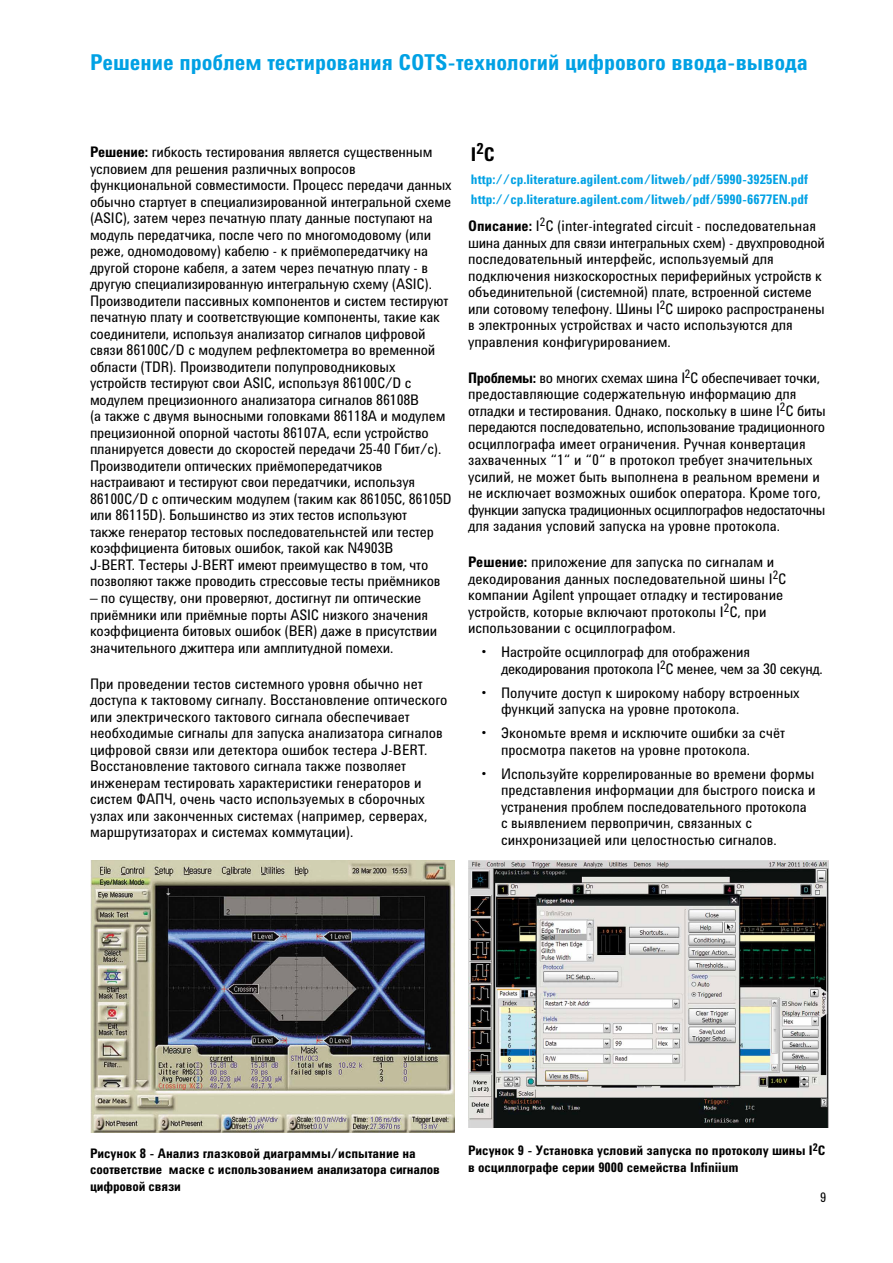
<style>
.page{position:relative;width:893px;height:1263px;background:#fff}
.page>*{position:absolute;margin:0;border:0;box-sizing:border-box;transform-origin:0 0}
.t1{font:700 22.5px "Agilent Condensed CFF";color:#00a1e4}
.t2{font:700 19.5px "Agilent Condensed CFF";color:#000}
.t3{font:15px/16.5px "Agilent Condensed CFF";letter-spacing:-.01em;color:#000}
.t4{font:700 13.5px/16.5px "Agilent Condensed CFF";color:#000}
.t5{font:700 13.5px/19.5px "Agilent Condensed CFF";color:#00a1e4}
.t6{font:13.5px "Agilent Condensed CFF";color:#000}
.s1{font-weight:700}
</style>
<div class="page">
<img style="left:90px;top:860px;width:365px;height:272px">
<img style="left:468px;top:860px;width:360px;height:268px">
<h1 class="t1" style="left:90px;top:45px;width:719px">Решение проблем тестирования COTS-технологий цифрового ввода-вывода</h1>
<p class="t3" style="left:90px;top:143px;width:363px"><span class="s1">Решение:</span> гибкость тестирования является существенным условием для решения различных вопросов функциональной совместимости. Процесс передачи данных обычно стартует в специализированной интегральной схеме (ASIC), затем через печатную плату данные поступают на модуль передатчика, после чего по многомодовому (или реже, одномодовому) кабелю - к приёмопередатчику на другой стороне кабеля, а затем через печатную плату - в другую специализированную интегральную схему (ASIC).<br>Производители пассивных компонентов и систем тестируют печатную плату и соответствующие компоненты, такие как соединители, используя анализатор сигналов цифровой связи 86100C/D с модулем рефлектометра во временной области (TDR). Производители полупроводниковых устройств тестируют свои ASIC, используя 86100C/D с модулем прецизионного анализатора сигналов 86108B<br>(а также с двумя выносными головками 86118A и модулем прецизионной опорной частоты 86107A, если устройство планируется довести до скоростей передачи 25-40 Гбит/с).<br>Производители оптических приёмопередатчиков настраивают и тестируют свои передатчики, используя 86100C/D с оптическим модулем (таким как 86105C, 86105D или 86115D). Большинство из этих тестов используют<br>также генератор тестовых последовательнстей или тестер коэффициента битовых ошибок, такой как N4903B<br>J-BERT. Тестеры J-BERT имеют преимущество в том, что позволяют также проводить стрессовые тесты приёмников</p>
<p class="t3" style="left:90px;top:589px;width:349px">– по существу, они проверяют, достигнут ли оптические приёмники или приёмные порты ASIC низкого значения коэффициента битовых ошибок (BER) даже в присутствии значительного джиттера или амплитудной помехи.</p>
<p class="t3" style="left:90px;top:674px;width:359px">При проведении тестов системного уровня обычно нет доступа к тактовому сигналу. Восстановление оптического или электрического тактового сигнала обеспечивает необходимые сигналы для запуска анализатора сигналов цифровой связи или детектора ошибок тестера J-BERT.<br>Восстановление тактового сигнала также позволяет инженерам тестировать характеристики генераторов и систем ФАПЧ, очень часто используемых в сборочных узлах или законченных системах (например, серверах, маршрутизаторах и системах коммутации).</p>
<h2 class="t2" style="left:471px;top:139px;width:25px">I<sup>2</sup>C</h2>
<p class="t5" style="left:471px;top:169px;width:338px">http://cp.literature.agilent.com/litweb/pdf/5990-3925EN.pdf http://cp.literature.agilent.com/litweb/pdf/5990-6677EN.pdf</p>
<p class="t3" style="left:468px;top:217px;width:359px"><span class="s1">Описание:</span> I<sup>2</sup>C (inter-integrated circuit - последовательная шина данных для связи интегральных схем) - двухпроводной последовательный интерфейс, используемый для подключения низкоскоростных периферийных устройств к объединительной (системной) плате, встроенной системе или сотовому телефону. Шины I<sup>2</sup>C широко распространены в электронных устройствах и часто используются для управления конфигурированием.</p>
<p class="t3" style="left:468px;top:369px;width:359px"><span class="s1">Проблемы:</span> во многих схемах шина I<sup>2</sup>C обеспечивает точки, предоставляющие содержательную информацию для отладки и тестирования. Однако, поскольку в шине I<sup>2</sup>C биты передаются последовательно, использование традиционного осциллографа имеет ограничения. Ручная конвертация захваченных “1“ и “0“ в протокол требует значительных усилий, не может быть выполнена в реальном времени и не исключает возможных ошибок оператора. Кроме того, функции запуска традиционных осциллографов недостаточны для задания условий запуска на уровне протокола.</p>
<p class="t3" style="left:468px;top:553px;width:320px"><span class="s1">Решение:</span> приложение для запуска по сигналам и декодирования данных последовательной шины I<sup>2</sup>C компании Agilent упрощает отладку и тестирование устройств, которые включают протоколы I<sup>2</sup>C, при использовании с осциллографом.</p>
<p class="t3" style="left:501px;top:643px;width:323px;text-indent:-20px">• Настройте осциллограф для отображения декодирования протокола I<sup>2</sup>C менее, чем за 30 секунд.</p>
<p class="t3" style="left:501px;top:684px;width:300px;text-indent:-20px">• Получите доступ к широкому набору встроенных функций запуска на уровне протокола.</p>
<p class="t3" style="left:501px;top:724px;width:286px;text-indent:-20px">• Экономьте время и исключите ошибки за счёт просмотра пакетов на уровне протокола.</p>
<p class="t3" style="left:501px;top:765px;width:316px;text-indent:-20px">• Используйте коррелированные во времени формы представления информации для быстрого поиска и устранения проблем последовательного протокола с выявлением первопричин, связанных с синхронизацией или целостностью сигналов.</p>
<p class="t4" style="left:90px;top:1144px;width:351px">Рисунок 8 - Анализ глазковой диаграммы/испытание на соответствие маске с использованием анализатора сигналов цифровой связи</p>
<p class="t4" style="left:468px;top:1141px;width:359px">Рисунок 9 - Установка условий запуска по протоколу шины I<sup>2</sup>C в осциллографе серии 9000 семейства Infiniium</p>
<p class="t6" style="left:820px;top:1187px;width:8px">9</p>
</div>
